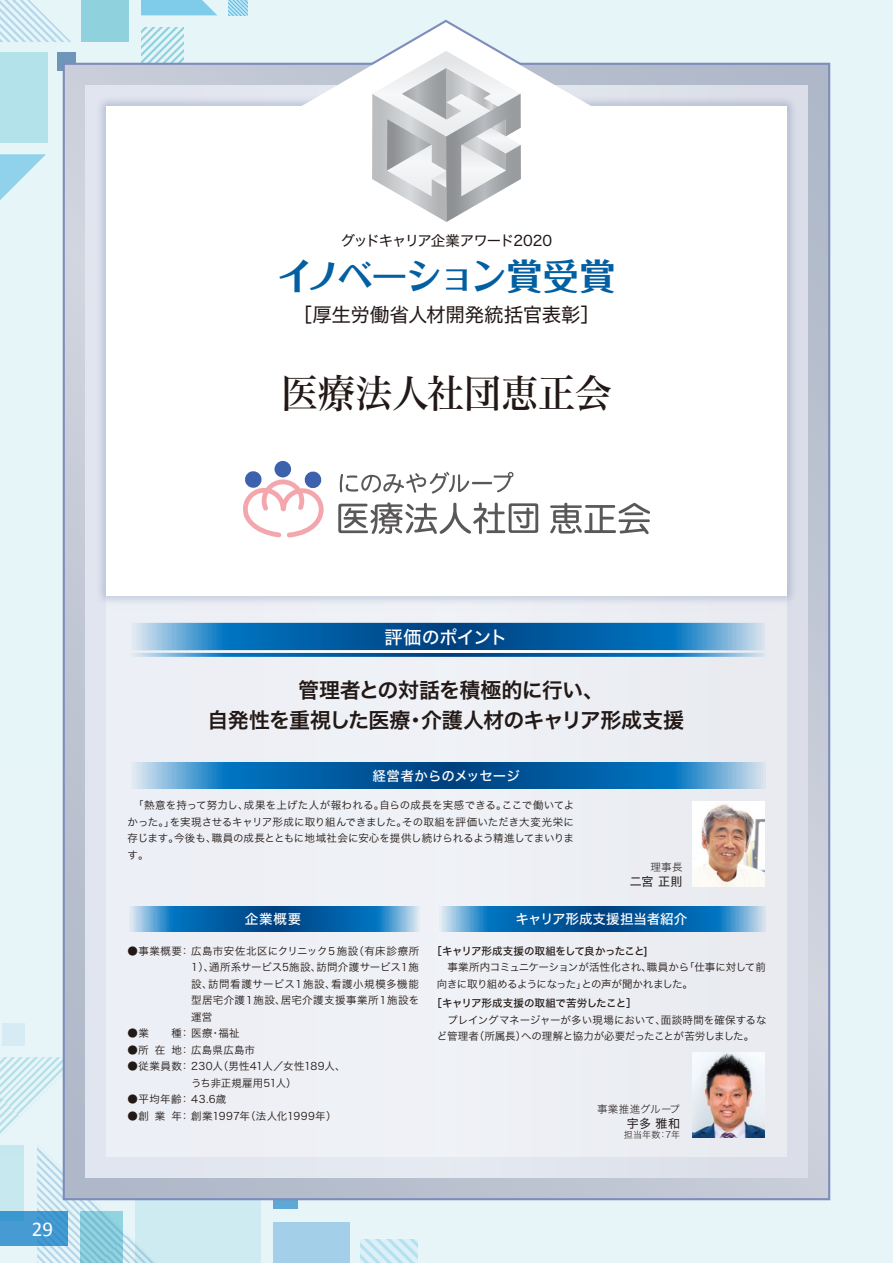
<style>
.page{position:relative;width:893px;height:1263px;background:#e6f5f8}
.page>*{position:absolute;margin:0;border:0;box-sizing:border-box;transform-origin:0 0}
.t1{font:39px "Hira Min Std W5";letter-spacing:-.005em;color:#221815;scale:.95 1}
.t2{font:700 36px "Folk Pro";letter-spacing:-.055em;color:#025fa1}
.t3{font:21px/30px "Hira Kaku Std W6";letter-spacing:-.03em;color:#221815;text-align:center}
.t4{font:21px "Calibri";color:#fff}
.t5{font:19.5px "Hira Kaku Std W4";letter-spacing:-.015em;color:#221815}
.t6{font:18px "Hira Kaku Std W5";letter-spacing:-.025em;color:#fff}
.t7{font:14.4px "Hira Kaku Std W4";letter-spacing:-.065em;color:#221815}
.t8{font:13.5px "Hira Kaku Std W5";color:#fff}
.t9{font:12px "Hira Kaku Std W4";letter-spacing:.025em;color:#221815}
.t10{font:10.5px/16.5px "Hira Kaku Std W3";color:#221815;text-align:justify}
.t11{font:10.5px/16.5px "Hira Kaku Std W3";letter-spacing:-.035em;color:#221815}
.t12{font:10.5px "Hira Kaku Std W3";letter-spacing:.03em;color:#221815}
.t13{font:10.5px "Hira Kaku Std W5";letter-spacing:-.025em;color:#221815}
.t14{font:10.5px "Hira Kaku Std W3";letter-spacing:.04em;color:#221815}
.t15{font:10.5px "Hira Kaku Std W2";letter-spacing:.03em;color:#221815}
.t16{font:9px "Hira Kaku Std W2";letter-spacing:.02em;color:#221815}
</style>
<div class="page">
<hr style="left:892px;top:0;width:1px;height:1263px;background:#fff">
<div style="left:0;top:767px;width:893px;height:496px;background:#e8f5f8"></div>
<div style="left:0;top:52px;width:47px;height:91px;background:#b3e2ea"></div>
<div style="left:82px;top:0;width:47px;height:42px;background:#8fd1dd"></div>
<svg style="left:141px;top:27px;width:43px;height:23px"></svg>
<svg style="left:141px;top:0;width:76px;height:15px"></svg>
<svg style="left:0;top:0;width:71px;height:42px"></svg>
<svg style="left:0;top:154px;width:46px;height:46px"></svg>
<svg style="left:228px;top:0;width:19px;height:15px"></svg>
<div style="left:273px;top:1222px;width:76px;height:41px;background:#a3cfe8"></div>
<svg style="left:136px;top:1183px;width:125px;height:80px"></svg>
<svg style="left:360px;top:1239px;width:58px;height:24px"></svg>
<svg style="left:0;top:1057px;width:246px;height:206px"></svg>
<div style="left:0;top:1145px;width:24px;height:75px;background:#c6e8ee"></div>
<div style="left:3px;top:1023px;width:22px;height:23px;background:#d7ebf4"></div>
<svg style="left:273px;top:1184px;width:25px;height:25px"></svg>
<div style="left:0;top:1212px;width:68px;height:34px;background:linear-gradient(to right,#459bd2,#4097d0)"></div>
<svg style="left:66px;top:651px;width:761px;height:546px;background:#bdc4d1"></svg>
<div style="left:85px;top:85px;width:723px;height:1093px;background:#e1e5ef"></div>
<div style="left:106px;top:106px;width:681px;height:1051px;background:#edeff5"></div>
<img style="left:57px;top:50px;width:774px;height:601px">
<div style="left:106px;top:106px;width:681px;height:489px;background:#fff"></div>
<svg style="left:263px;top:22px;width:367px;height:84px"></svg>
<svg style="left:133px;top:763px;width:632px;height:25px;background:#2072b0"></svg>
<svg style="left:441px;top:906px;width:324px;height:26px;background:#2072b0"></svg>
<svg style="left:130px;top:906px;width:289px;height:26px;background:#2173b1"></svg>
<svg style="left:128px;top:623px;width:637px;height:34px;background:#2374b1"></svg>
<svg style="left:128px;top:650px;width:637px;height:3px"></svg>
<img style="left:693px;top:801px;width:72px;height:85px">
<img style="left:693px;top:1052px;width:72px;height:86px">
<svg style="left:372px;top:51px;width:149px;height:171px"></svg>
<div style="left:275px;top:461px;width:16px;height:16px;background:#3d62ad;border-radius:50%"></div>
<svg style="left:243px;top:470px;width:81px;height:67px"></svg>
<svg style="left:338px;top:502px;width:200px;height:32px"></svg>
<svg style="left:550px;top:503px;width:100px;height:31px"></svg>
<svg style="left:340px;top:472px;width:129px;height:22px"></svg>
<hr style="left:472px;top:482px;width:20px;height:2px;background:#595757">
<svg style="left:494px;top:472px;width:19px;height:20px"></svg>
<h3 class="t7" style="left:341px;top:229px;width:213px">グッドキャリア企業アワード2020</h3>
<h2 class="t2" style="left:277px;top:245px;width:339px">イノベーション賞受賞</h2>
<h3 class="t5" style="left:293px;top:300px;width:309px">［厚生労働省人材開発統括官表彰］</h3>
<h1 class="t1" style="left:281px;top:365px;width:350px">医療法人社団恵正会</h1>
<h3 class="t4" style="left:32px;top:1216px;width:23px">29</h3>
<h3 class="t6" style="left:385px;top:623px;width:124px">評価のポイント</h3>
<h3 class="t3" style="left:208px;top:675px;width:478px">管理者との対話を積極的に行い、<br>自発性を重視した医療・介護人材のキャリア形成支援</h3>
<p class="t8" style="left:372px;top:765px;width:149px">経営者からのメッセージ</p>
<p class="t10" style="left:128px;top:797px;width:448px">　「熱意を持って努力し、成果を上げた人が報われる。自らの成長を実感できる。ここで働いてよかった。」を実現させるキャリア形成に取り組んできました。その取組を評価いただき大変光栄に存じます。今後も、職員の成長とともに地域社会に安心を提供し続けられるよう精進してまいります。</p>
<p class="t15" style="left:650px;top:859px;width:34px">理事長</p>
<p class="t9" style="left:630px;top:872px;width:54px">二宮 正則</p>
<p class="t8" style="left:245px;top:909px;width:58px">企業概要</p>
<p class="t8" style="left:516px;top:908px;width:173px">キャリア形成支援担当者紹介</p>
<p class="t14" style="left:127px;top:943px;width:293px">●事業概要：広島市安佐北区にクリニック５施設（有床診療所</p>
<p class="t10" style="left:191px;top:959px;width:230px">1）、通所系サービス5施設、訪問介護サービス１施設、訪問看護サービス１施設、看護小規模多機能型居宅介護１施設、居宅介護支援事業所１施設を運営</p>
<p class="t10" style="left:127px;top:1025px;width:114px">●業 　種：医療・福祉</p>
<p class="t10" style="left:127px;top:1041px;width:129px">●所在地：広島県広島市</p>
<p class="t12" style="left:127px;top:1058px;width:220px">●従業員数：230人（男性41人／女性189人、</p>
<p class="t10" style="left:127px;top:1091px;width:100px">●平均年齢：43.6歳</p>
<p class="t12" style="left:127px;top:1108px;width:211px">●創業年：創業1997年（法人化1999年）</p>
<p class="t10" style="left:191px;top:1074px;width:107px">うち非正規雇用51人）</p>
<p class="t13" style="left:432px;top:942px;width:218px">［キャリア形成支援の取組をして良かったこと]</p>
<p class="t11" style="left:437px;top:959px;width:331px">　事業所内コミュニケーションが活性化され、職員から「仕事に対して前向きに取り組めるようになった」との声が聞かれました。</p>
<p class="t13" style="left:432px;top:995px;width:207px">［キャリア形成支援の取組で苦労したこと］</p>
<p class="t10" style="left:437px;top:1011px;width:331px">　プレイングマネージャーが多い現場において、面談時間を確保するなど管理者（所属長）への理解と協力が必要だったことが苦労しました。</p>
<p class="t15" style="left:597px;top:1101px;width:84px">事業推進グループ</p>
<p class="t9" style="left:627px;top:1114px;width:55px">宇多 雅和</p>
<p class="t16" style="left:624px;top:1128px;width:58px">担当年数：7年</p>
</div>
